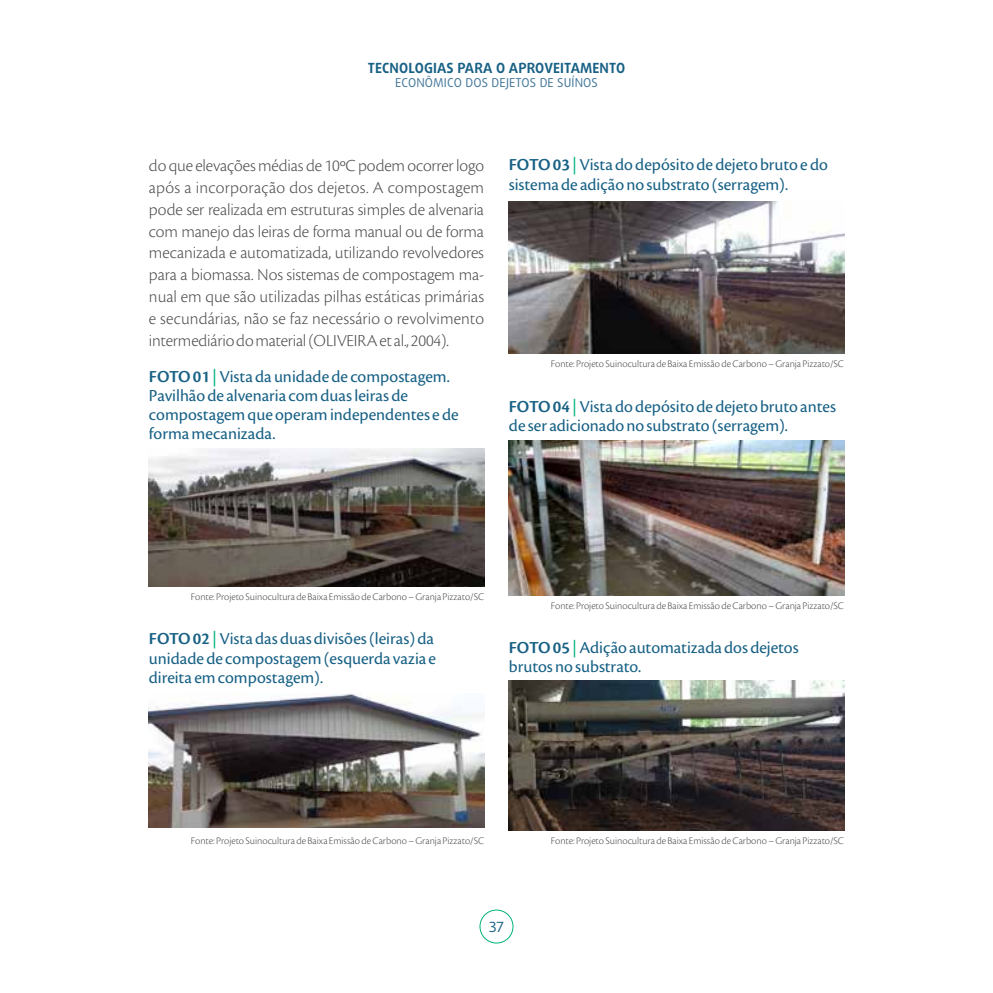
<style>
.page{position:relative;width:993px;height:993px;background:#fff}
.page>*{position:absolute;margin:0;border:0;box-sizing:border-box;transform-origin:0 0}
.t1{font:17.5px/19.2px "Cronos Pro";color:#186185}
.t2{font:300 17.5px/21.9px "Cronos Pro";letter-spacing:-.01em;color:#4d4d4f;text-align:justify}
.t3{font:700 14px "Daxline Pro";letter-spacing:.01em;color:#186185}
.t4{font:14px "Daxline Pro";color:#186185}
.t5{font:12.25px "Daxline Pro";letter-spacing:.01em;color:#44789a}
.t6{font:300 10.5px "Cronos Pro";color:#4d4d4f}
.s1{font-weight:600}
.s2{color:#00b37d}
</style>
<div class="page">
<div style="left:479px;top:909px;width:34px;height:34px;border:1px solid #00b37d;border-radius:50%"></div>
<img style="left:149px;top:448px;width:335px;height:138px">
<img style="left:508px;top:201px;width:335px;height:153px">
<img style="left:508px;top:440px;width:335px;height:155px">
<img style="left:149px;top:693px;width:335px;height:134px">
<img style="left:508px;top:680px;width:335px;height:150px">
<p class="t3" style="left:367px;top:59px;width:259px">TECNOLOGIAS PARA O APROVEITAMENTO</p>
<p class="t5" style="left:395px;top:74px;width:204px">ECONÔMICO DOS DEJETOS DE SUÍNOS</p>
<p class="t2" style="left:149px;top:154px;width:336px">do que elevações médias de 10ºC podem ocorrer logo após a incorporação dos dejetos. A compostagem pode ser realizada em estruturas simples de alvenaria com manejo das leiras de forma manual ou de forma mecanizada e automatizada, utilizando revolvedores para a biomassa. Nos sistemas de compostagem ma&shy;nual em que são utilizadas pilhas estáticas primárias e secundárias, não se faz necessário o revolvimento intermediário do material (OLIVEIRA et al., 2004).</p>
<p class="t1" style="left:149px;top:366px;width:311px"><span class="s1">FOTO 01</span> <span class="s2">|</span> Vista da unidade de compostagem.<br>Pavilhão de alvenaria com duas leiras de compostagem que operam independentes e de forma mecanizada.</p>
<p class="t1" style="left:508px;top:155px;width:320px"><span class="s1">FOTO 03</span> <span class="s2">|</span> Vista do depósito de dejeto bruto e do sistema de adição no substrato (serragem).</p>
<p class="t6" style="left:550px;top:357px;width:294px">Fonte: Projeto Suinocultura de Baixa Emissão de Carbono – Granja Pizzato/SC</p>
<p class="t1" style="left:508px;top:397px;width:328px"><span class="s1">FOTO 04</span> <span class="s2">|</span> Vista do depósito de dejeto bruto antes de ser adicionado no substrato (serragem).</p>
<p class="t6" style="left:191px;top:590px;width:294px">Fonte: Projeto Suinocultura de Baixa Emissão de Carbono – Granja Pizzato/SC</p>
<p class="t1" style="left:149px;top:629px;width:288px;text-align:justify"><span class="s1">FOTO 02</span> <span class="s2">|</span> Vista das duas divisões (leiras) da unidade de compostagem (esquerda vazia e direita em compostagem).</p>
<p class="t6" style="left:550px;top:599px;width:294px">Fonte: Projeto Suinocultura de Baixa Emissão de Carbono – Granja Pizzato/SC</p>
<p class="t1" style="left:508px;top:637px;width:291px"><span class="s1">FOTO 05</span> <span class="s2">|</span> Adição automatizada dos dejetos brutos no substrato.</p>
<p class="t6" style="left:191px;top:834px;width:294px">Fonte: Projeto Suinocultura de Baixa Emissão de Carbono – Granja Pizzato/SC</p>
<p class="t6" style="left:550px;top:834px;width:294px">Fonte: Projeto Suinocultura de Baixa Emissão de Carbono – Granja Pizzato/SC</p>
<p class="t4" style="left:489px;top:917px;width:16px">37</p>
</div>
